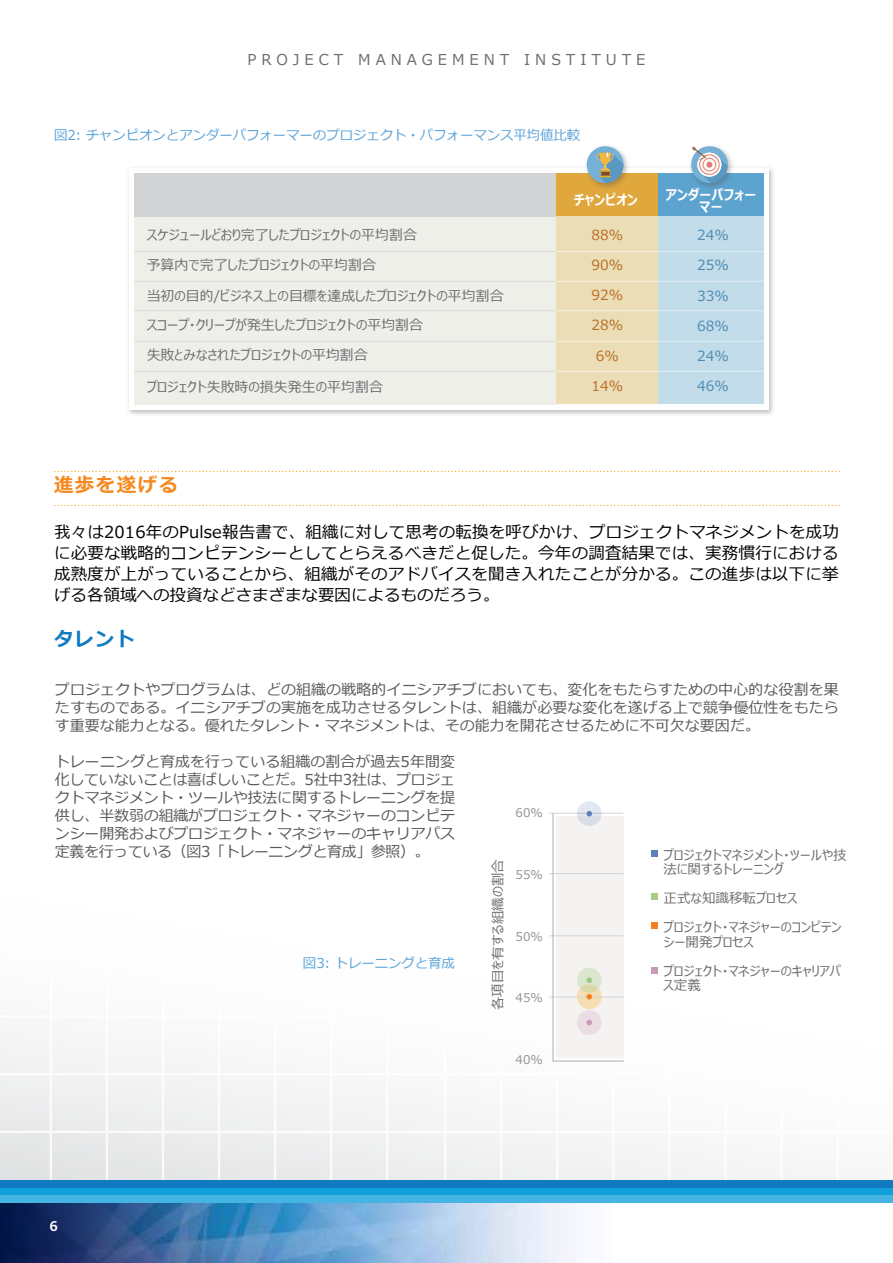
<style>
.page{position:relative;width:893px;height:1263px;background:#fff}
.page>*{position:absolute;margin:0;border:0;box-sizing:border-box;transform-origin:0 0}
.t1{font:700 19.5px "Meiryo";letter-spacing:.075em;color:#f6891f}
.t2{font:700 19.5px "Meiryo";color:#0e7ac0}
.t3{font:16.5px/21px "Meiryo";color:#000;text-align:justify}
.t4{font:15px/18px "Meiryo";letter-spacing:-.005em;color:#58595b;text-align:justify}
.t5{font:15px "Meiryo";letter-spacing:.33em;color:#6d6e71}
.t6{font:700 15px "Bliss 2";color:#fff}
.t7{font:13.95px/30px "Meiryo UI";color:#6d6e71}
.t8{font:13.95px/30px "Meiryo UI";color:#4f8db3;text-align:justify}
.t9{font:13.95px/30px "Meiryo UI";color:#b97026;text-align:center}
.t10{font:700 13.95px/12px "Meiryo UI";color:#fff;text-align:center}
.t11{font:13.5px/29.1px "Meiryo UI";color:#6d6e71}
.t12{font:13.5px "Meiryo";letter-spacing:-.01em;color:#5aa2d8}
.t13{font:12px "Meiryo UI";color:#939598}
</style>
<div class="page">
<img style="left:208px;top:1203px;width:366px;height:60px">
<svg style="left:0;top:899px;width:805px;height:281px"></svg>
<svg style="left:0;top:1203px;width:208px;height:60px;background:#26467b"></svg>
<div style="left:0;top:1180px;width:893px;height:8px;background:#127ac0"></div>
<div style="left:0;top:1188px;width:893px;height:7px;background:#12a0db"></div>
<div style="left:0;top:1195px;width:893px;height:8px;background:#45b4e2"></div>
<img style="left:128px;top:168px;width:645px;height:247px">
<div style="left:129px;top:168px;width:639px;height:241px;background:#fff"></div>
<div style="left:134px;top:216px;width:422px;height:188px;background:#efefea"></div>
<div style="left:134px;top:173px;width:423px;height:44px;background:#d1d3d4"></div>
<div style="left:657px;top:173px;width:106px;height:44px;background:#5ca3cf"></div>
<div style="left:556px;top:173px;width:101px;height:44px;background:#e0a73c"></div>
<div style="left:657px;top:217px;width:106px;height:187px;background:#c2dcea"></div>
<div style="left:556px;top:217px;width:101px;height:187px;background:#ebdeb7"></div>
<img style="left:688px;top:155px;width:47px;height:33px">
<svg style="left:692px;top:146px;width:36px;height:37px"></svg>
<img style="left:584px;top:146px;width:47px;height:42px">
<div style="left:587px;top:146px;width:36px;height:37px;background:#75b1d7;border-radius:50%"></div>
<svg style="left:597px;top:153px;width:26px;height:30px"></svg>
<hr style="left:134px;top:251px;width:422px;height:1px;background:#dadbdc">
<hr style="left:134px;top:281px;width:422px;height:1px;background:#dadbdc">
<hr style="left:134px;top:310px;width:422px;height:1px;background:#dadbdc">
<hr style="left:134px;top:341px;width:422px;height:1px;background:#dadbdc">
<hr style="left:134px;top:371px;width:422px;height:1px;background:#dadbdc">
<hr style="left:556px;top:251px;width:208px;height:1px;background:#fff">
<hr style="left:556px;top:281px;width:208px;height:1px;background:#fff">
<hr style="left:556px;top:310px;width:208px;height:1px;background:#fff">
<hr style="left:556px;top:341px;width:208px;height:1px;background:#fff">
<hr style="left:556px;top:371px;width:208px;height:1px;background:#fff">
<svg style="left:54px;top:505px;width:786px;height:1px"></svg>
<svg style="left:54px;top:471px;width:786px;height:1px"></svg>
<hr style="left:549px;top:813px;width:74px;height:1px;background:#d1d3d4">
<hr style="left:549px;top:997px;width:74px;height:1px;background:#d1d3d4">
<hr style="left:549px;top:873px;width:74px;height:1px;background:#d1d3d4">
<hr style="left:549px;top:935px;width:74px;height:1px;background:#d1d3d4">
<div style="left:577px;top:801px;width:25px;height:25px;background:#e2e8f2;border-radius:50%"></div>
<svg style="left:552px;top:811px;width:73px;height:251px"></svg>
<div style="left:651px;top:850px;width:7px;height:7px;background:#5d80b8"></div>
<div style="left:651px;top:922px;width:7px;height:7px;background:#f58020"></div>
<div style="left:651px;top:967px;width:7px;height:6px;background:#c99ab8"></div>
<div style="left:651px;top:893px;width:7px;height:6px;background:#a7cd8b"></div>
<p class="t5" style="left:248px;top:49px;width:399px">PROJECT MANAGEMENT INSTITUTE</p>
<p class="t12" style="left:54px;top:126px;width:528px">図2: チャンピオンとアンダーパフォーマーのプロジェクト・パフォーマンス平均値比較</p>
<p class="t7" style="left:147px;top:221px;width:358px">スケジュールどおり完了したプロジェクトの平均割合<br>予算内で完了したプロジェクトの平均割合<br>当初の目的/ビジネス上の目標を達成したプロジェクトの平均割合スコープ・クリープが発生したプロジェクトの平均割合<br>失敗とみなされたプロジェクトの平均割合</p>
<p class="t7" style="left:147px;top:372px;width:238px">プロジェクト失敗時の損失発生の平均割合</p>
<p class="t10" style="left:574px;top:195px;width:66px">チャンピオン</p>
<p class="t10" style="left:665px;top:189px;width:92px">アンダーパフォーマー</p>
<p class="t9" style="left:591px;top:221px;width:33px">88%<br>90%<br>92%<br>28%<br>6%<br>14%</p>
<p class="t8" style="left:697px;top:221px;width:33px">24% 25% 33% 68% 24% 46%</p>
<h1 class="t1" style="left:54px;top:471px;width:126px">進歩を遂げる</h1>
<p class="t3" style="left:54px;top:522px;width:787px">我々は2016年のPulse報告書で、組織に対して思考の転換を呼びかけ、プロジェクトマネジメントを成功に必要な戦略的コンピテンシーとしてとらえるべきだと促した。今年の調査結果では、実務慣行における成熟度が上がっていることから、組織がそのアドバイスを聞き入れたことが分かる。この進歩は以下に挙げる各領域への投資などさまざまな要因によるものだろう。</p>
<h1 class="t2" style="left:54px;top:626px;width:82px">タレント</h1>
<p class="t4" style="left:55px;top:682px;width:785px">プロジェクトやプログラムは、どの組織の戦略的イニシアチブにおいても、変化をもたらすための中心的な役割を果たすものである。イニシアチブの実施を成功させるタレントは、組織が必要な変化を遂げる上で競争優位性をもたらす重要な能力となる。優れたタレント・マネジメントは、その能力を開花させるために不可欠な要因だ。</p>
<p class="t4" style="left:55px;top:754px;width:402px">トレーニングと育成を行っている組織の割合が過去5年間変化していないことは喜ばしいことだ。5社中3社は、プロジェクトマネジメント・ツールや技法に関するトレーニングを提供し、半数弱の組織がプロジェクト・マネジャーのコンピテンシー開発およびプロジェクト・マネジャーのキャリアパス定義を行っている（図3「トレーニングと育成」参照）。</p>
<p class="t13" style="left:516px;top:804px;width:29px">60%</p>
<p class="t11" style="left:663px;top:848px;width:185px;line-height:14.5px">プロジェクトマネジメント・ツールや技法に関するトレーニング</p>
<p class="t11" style="left:663px;top:884px;width:180px">正式な知識移転プロセス<br>プロジェクト・マネジャーのコンピテン</p>
<p class="t11" style="left:663px;top:928px;width:179px">シー開発プロセス<br>プロジェクト・マネジャーのキャリアパ</p>
<p class="t11" style="left:663px;top:972px;width:39px">ス定義</p>
<p class="t11" style="left:484px;top:1010px;width:152px;rotate:-90deg">各項目を有する組織の割合</p>
<p class="t13" style="left:516px;top:866px;width:29px">55%</p>
<p class="t13" style="left:516px;top:928px;width:29px">50%</p>
<p class="t12" style="left:303px;top:953px;width:154px">図3: トレーニングと育成</p>
<p class="t13" style="left:516px;top:990px;width:29px">45%</p>
<p class="t6" style="left:49px;top:1217px;width:10px">6</p>
<p class="t13" style="left:516px;top:1051px;width:29px">40%</p>
</div>
